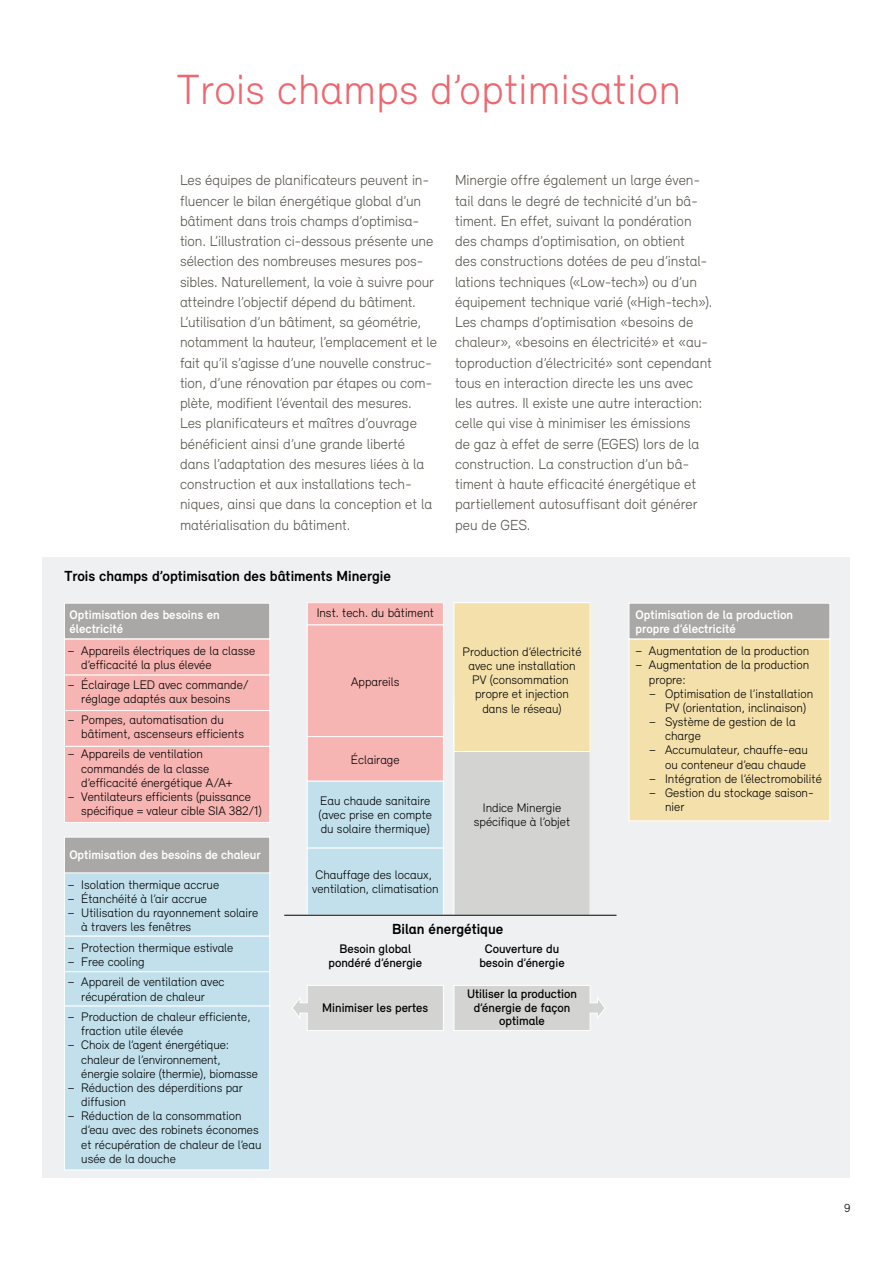
<style>
.page{position:relative;width:893px;height:1263px;background:#fff}
.page>*{position:absolute;margin:0;border:0;box-sizing:border-box;transform-origin:0 0}
.t1{font:300 43.5px "Relevant";letter-spacing:.01em;color:#ed6770}
.t2{font:300 15px/20.2px "Relevant";letter-spacing:-.005em;color:#57544b}
.t3{font:700 15px "Relevant";color:#000}
.t4{font:300 12.75px/14.1px "Relevant";color:#000}
.t5{font:500 12.75px/14.1px "Relevant";color:#000;text-align:center}
.t6{font:700 12.75px/14.1px "Relevant";color:#fff}
.t7{font:300 12px "Relevant";color:#000}
</style>
<div class="page">
<div style="left:43px;top:557px;width:807px;height:621px;background:#eef0f1"></div>
<div style="left:64px;top:746px;width:206px;height:76px;background:#f6b4b2"></div>
<div style="left:64px;top:746px;width:206px;height:77px;border:1px solid #fff"></div>
<svg style="left:454px;top:985px;width:151px;height:46px;background:#d7d7d6"></svg>
<div style="left:64px;top:936px;width:206px;height:36px;background:#c1e0ec"></div>
<div style="left:64px;top:936px;width:206px;height:36px;border:1px solid #fff"></div>
<div style="left:64px;top:972px;width:206px;height:34px;background:#c1e0ec"></div>
<div style="left:64px;top:971px;width:206px;height:35px;border:1px solid #fff"></div>
<div style="left:64px;top:872px;width:206px;height:64px;background:#c1e0ec"></div>
<div style="left:64px;top:871px;width:206px;height:65px;border:1px solid #fff"></div>
<div style="left:64px;top:675px;width:206px;height:35px;background:#f6b4b2"></div>
<div style="left:64px;top:674px;width:206px;height:37px;border:1px solid #fff"></div>
<div style="left:64px;top:710px;width:206px;height:36px;background:#f6b4b2"></div>
<div style="left:64px;top:710px;width:206px;height:37px;border:1px solid #fff"></div>
<div style="left:64px;top:1006px;width:206px;height:164px;background:#c1e0ec"></div>
<div style="left:64px;top:1006px;width:206px;height:164px;border:1px solid #fff"></div>
<div style="left:64px;top:837px;width:206px;height:36px;background:#a9a8a6"></div>
<div style="left:64px;top:837px;width:206px;height:36px;border:1px solid #fff"></div>
<div style="left:64px;top:603px;width:206px;height:36px;background:#a9a8a6"></div>
<div style="left:64px;top:603px;width:206px;height:36px;border:1px solid #fff"></div>
<div style="left:64px;top:639px;width:206px;height:36px;background:#f6b4b2"></div>
<div style="left:64px;top:639px;width:206px;height:36px;border:1px solid #fff"></div>
<div style="left:629px;top:639px;width:201px;height:182px;background:#f4e0ab"></div>
<div style="left:629px;top:639px;width:201px;height:182px;border:1px solid #fff"></div>
<div style="left:629px;top:603px;width:201px;height:36px;background:#a9a8a6"></div>
<div style="left:629px;top:603px;width:201px;height:36px;border:1px solid #fff"></div>
<div style="left:454px;top:699px;width:136px;height:216px;background:#d3d3d2"></div>
<div style="left:454px;top:699px;width:136px;height:216px;border:1px solid #fff"></div>
<div style="left:454px;top:603px;width:136px;height:148px;background:#f4e0ab"></div>
<div style="left:454px;top:602px;width:136px;height:150px;border:1px solid #fff"></div>
<div style="left:307px;top:603px;width:136px;height:22px;background:#f6b4b2"></div>
<div style="left:307px;top:602px;width:137px;height:23px;border:1px solid #fff"></div>
<div style="left:307px;top:736px;width:136px;height:45px;background:#f6b4b2"></div>
<div style="left:307px;top:736px;width:137px;height:45px;border:1px solid #fff"></div>
<div style="left:307px;top:625px;width:136px;height:111px;background:#f6b4b2"></div>
<div style="left:307px;top:625px;width:137px;height:112px;border:1px solid #fff"></div>
<div style="left:307px;top:781px;width:136px;height:67px;background:#c1e0ec"></div>
<div style="left:307px;top:781px;width:137px;height:67px;border:1px solid #fff"></div>
<div style="left:307px;top:848px;width:136px;height:67px;background:#c1e0ec"></div>
<div style="left:307px;top:848px;width:137px;height:67px;border:1px solid #fff"></div>
<hr style="left:284px;top:915px;width:332px;height:1px;background:#000">
<svg style="left:292px;top:985px;width:152px;height:46px;background:#d7d7d6"></svg>
<h1 class="t1" style="left:177px;top:64px;width:505px">Trois champs d’optimisation</h1>
<p class="t2" style="left:180px;top:170px;width:259px">Les équipes de planificateurs peuvent in&shy;fluencer le bilan énergétique global d’un bâtiment dans trois champs d’optimisa&shy;tion. L’illustration ci-dessous présente une sélection des nombreuses mesures pos&shy;sibles. Naturellement, la voie à suivre pour atteindre l’objectif dépend du bâtiment.<br>L’utilisation d’un bâtiment, sa géométrie, notamment la hauteur, l’emplacement et le fait qu’il s’agisse d’une nouvelle construc&shy;tion, d’une rénovation par étapes ou com&shy;plète, modifient l’éventail des mesures.<br>Les planificateurs et maîtres d’ouvrage bénéficient ainsi d’une grande liberté dans l’adaptation des mesures liées à la construction et aux installations tech&shy;niques, ainsi que dans la conception et la matérialisation du bâtiment.</p>
<p class="t2" style="left:455px;top:170px;width:259px">Minergie offre également un large éven&shy;tail dans le degré de technicité d’un bâ&shy;timent. En effet, suivant la pondération des champs d’optimisation, on obtient<br>des constructions dotées de peu d’instal&shy;lations techniques («Low-tech») ou d’un équipement technique varié («High-tech»).<br>Les champs d’optimisation «besoins de chaleur», «besoins en électricité» et «au&shy;toproduction d’électricité» sont cependant tous en interaction directe les uns avec les autres. Il existe une autre interaction: celle qui vise à minimiser les émissions<br>de gaz à effet de serre (EGES) lors de la construction. La construction d’un bâ&shy;timent à haute efficacité énergétique et partiellement autosuffisant doit générer peu de GES.</p>
<p class="t3" style="left:64px;top:567px;width:328px">Trois champs d’optimisation des bâtiments Minergie</p>
<p class="t4" style="left:317px;top:606px;width:119px">Inst. tech. du bâtiment</p>
<p class="t6" style="left:69px;top:607px;width:152px">Optimisation des besoins en électricité</p>
<p class="t6" style="left:635px;top:607px;width:159px">Optimisation de la production propre d’électricité</p>
<p class="t4" style="left:81px;top:643px;width:175px;text-indent:-13px">− Appareils électriques de la classe d’efficacité la plus élevée</p>
<p class="t4" style="left:68px;top:678px;width:182px;text-align:center">− Éclairage LED avec commande/ réglage adaptés aux besoins</p>
<p class="t4" style="left:81px;top:712px;width:164px;text-indent:-13px">− Pompes, automatisation du bâtiment, ascenseurs efficients</p>
<p class="t4" style="left:68px;top:747px;width:136px">− Appareils de ventilation</p>
<p class="t4" style="left:81px;top:761px;width:129px">commandés de la classe</p>
<p class="t4" style="left:81px;top:775px;width:153px">d’efficacité énergétique A/A+</p>
<p class="t4" style="left:68px;top:789px;width:184px">− Ventilateurs efficients (puissance</p>
<p class="t4" style="left:81px;top:803px;width:182px">spécifique = valeur cible SIA 382/1)</p>
<p class="t6" style="left:69px;top:847px;width:193px">Optimisation des besoins de chaleur</p>
<p class="t4" style="left:68px;top:877px;width:153px">− Isolation thermique accrue</p>
<p class="t4" style="left:68px;top:891px;width:141px">− Étanchéité à l’air accrue</p>
<p class="t4" style="left:68px;top:905px;width:192px">− Utilisation du rayonnement solaire</p>
<p class="t4" style="left:81px;top:920px;width:111px">à travers les fenêtres</p>
<p class="t4" style="left:68px;top:940px;width:167px">− Protection thermique estivale − Free cooling</p>
<p class="t4" style="left:68px;top:975px;width:158px;text-align:center">− Appareil de ventilation avec récupération de chaleur</p>
<p class="t4" style="left:68px;top:1009px;width:184px">− Production de chaleur efficiente,</p>
<p class="t4" style="left:81px;top:1024px;width:103px">fraction utile élevée</p>
<p class="t4" style="left:68px;top:1038px;width:163px">− Choix de l’agent énergétique:</p>
<p class="t4" style="left:81px;top:1052px;width:141px">chaleur de l’environnement,</p>
<p class="t4" style="left:81px;top:1066px;width:178px">énergie solaire (thermie), biomasse</p>
<p class="t4" style="left:68px;top:1080px;width:176px">− Réduction des déperditions par</p>
<p class="t4" style="left:81px;top:1094px;width:46px">diffusion</p>
<p class="t4" style="left:68px;top:1109px;width:175px">− Réduction de la consommation</p>
<p class="t4" style="left:81px;top:1123px;width:179px">d’eau avec des robinets économes</p>
<p class="t4" style="left:81px;top:1137px;width:182px">et récupération de chaleur de l’eau</p>
<p class="t4" style="left:81px;top:1151px;width:96px">usée de la douche</p>
<p class="t4" style="left:351px;top:675px;width:50px">Appareils</p>
<p class="t4" style="left:351px;top:752px;width:50px">Éclairage</p>
<p class="t4" style="left:319px;top:793px;width:115px">Eau chaude sanitaire (avec prise en compte du solaire thermique)</p>
<p class="t4" style="left:312px;top:867px;width:128px">Chauffage des locaux, ventilation, climatisation</p>
<p class="t4" style="left:463px;top:644px;width:120px;text-align:center">Production d’électricité avec une installation<br>PV (consommation propre et injection dans le réseau)</p>
<p class="t4" style="left:474px;top:800px;width:98px;text-align:center">Indice Minergie spécifique à l’objet</p>
<p class="t3" style="left:392px;top:920px;width:113px">Bilan énergétique</p>
<p class="t5" style="left:328px;top:941px;width:95px">Besoin global pondéré d’énergie</p>
<p class="t5" style="left:479px;top:941px;width:87px">Couverture du besoin d’énergie</p>
<p class="t5" style="left:322px;top:1000px;width:108px">Minimiser les pertes</p>
<p class="t5" style="left:467px;top:987px;width:111px;line-height:13.5px">Utiliser la production d’énergie de façon optimale</p>
<p class="t4" style="left:635px;top:643px;width:175px">− Augmentation de la production</p>
<p class="t4" style="left:635px;top:658px;width:175px">− Augmentation de la production</p>
<p class="t4" style="left:649px;top:672px;width:38px">propre:</p>
<p class="t4" style="left:649px;top:686px;width:165px">− Optimisation de l’installation</p>
<p class="t4" style="left:665px;top:700px;width:143px">PV (orientation, inclinaison)</p>
<p class="t4" style="left:649px;top:714px;width:148px">− Système de gestion de la</p>
<p class="t4" style="left:665px;top:728px;width:37px">charge</p>
<p class="t4" style="left:649px;top:743px;width:160px">− Accumulateur, chauffe-eau</p>
<p class="t4" style="left:665px;top:757px;width:142px">ou conteneur d’eau chaude</p>
<p class="t4" style="left:649px;top:771px;width:174px">− Intégration de l’électromobilité</p>
<p class="t4" style="left:649px;top:785px;width:166px">− Gestion du stockage saison-</p>
<p class="t4" style="left:665px;top:799px;width:21px">nier</p>
<p class="t7" style="left:844px;top:1201px;width:8px">9</p>
</div>
